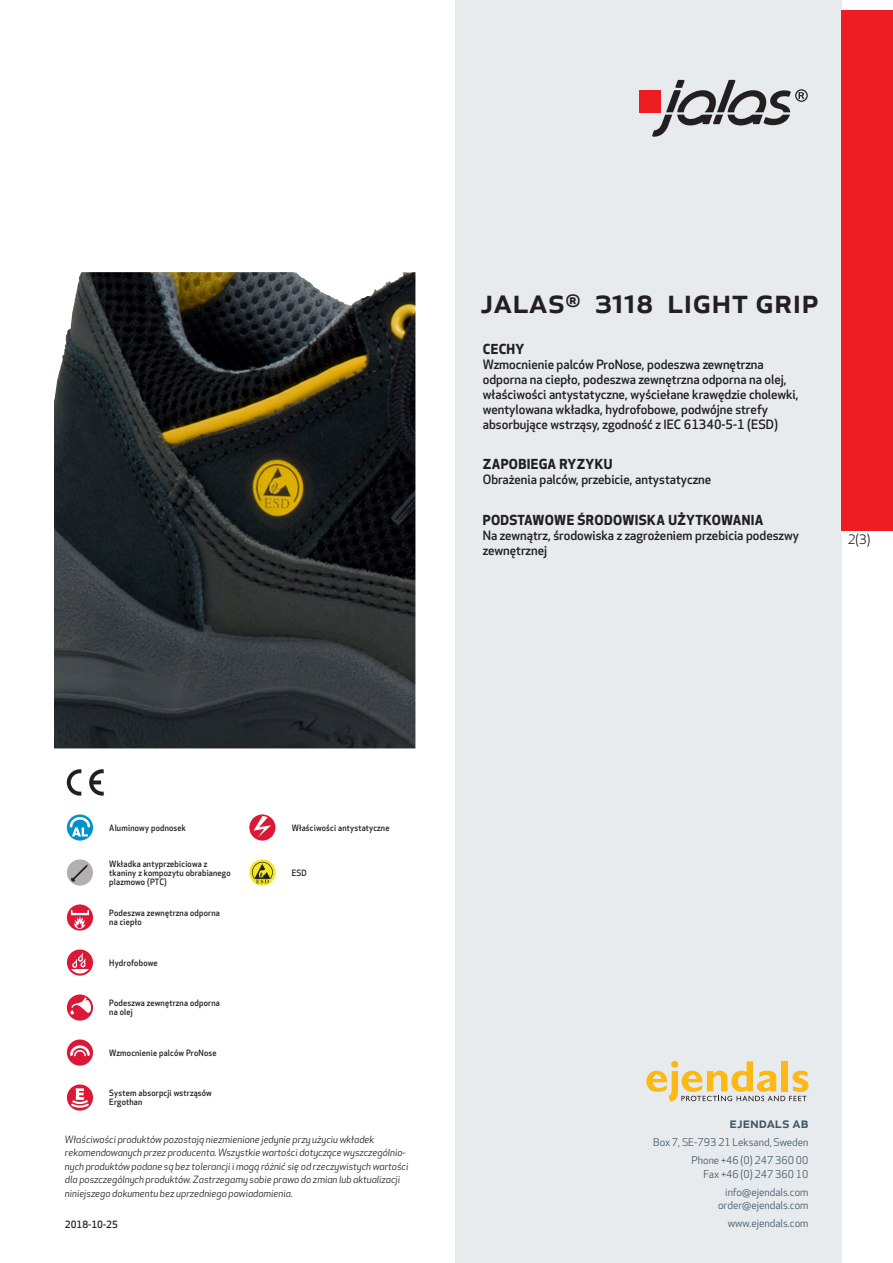
<style>
.page{position:relative;width:893px;height:1263px;background:#fff}
.page>*{position:absolute;margin:0;border:0;box-sizing:border-box;transform-origin:0 0}
.prodname{font:500 34.5px "Apex New";color:#231f20}
.t1{font:500 15px "Apex New";color:#405968}
.Funktion_body{font:700 13.5px "Apex New";letter-spacing:.025em;color:#231f20}
.t2{font:12.75px "Apex New";color:#231f20}
.Funktion_body-2{font:500 12.6px/15px "Apex New";color:#231f20}
.t3{font:10.5px/18px "Apex New";color:#405968;text-align:right}
.t4{font:italic 9.75px/13.5px "Apex New";color:#231f20}
.Sidfot_datum{font:500 9.75px "Apex New";color:#231f20}
.Artikel{font:500 8.55px/9px "Apex New";letter-spacing:.025em;color:#231f20;scale:.95 1}
</style>
<div class="page">
<div style="left:455px;top:0;width:387px;height:1263px;background:#e8ebee"></div>
<svg style="left:646px;top:1061px;width:162px;height:40px"></svg>
<div style="left:842px;top:11px;width:51px;height:520px;background:#ee1d23"></div>
<div style="left:639px;top:90px;width:22px;height:22px;background:#ee1d23"></div>
<svg style="left:652px;top:80px;width:156px;height:57px"></svg>
<svg style="left:67px;top:814px;width:26px;height:27px"></svg>
<svg style="left:70px;top:817px;width:20px;height:19px"></svg>
<div style="left:67px;top:859px;width:26px;height:27px;background:#b3b0b3;border-radius:50%"></div>
<svg style="left:71px;top:864px;width:17px;height:18px"></svg>
<svg style="left:67px;top:904px;width:26px;height:27px"></svg>
<svg style="left:71px;top:910px;width:18px;height:19px"></svg>
<svg style="left:67px;top:949px;width:26px;height:27px"></svg>
<svg style="left:71px;top:953px;width:18px;height:20px"></svg>
<svg style="left:67px;top:994px;width:26px;height:27px"></svg>
<svg style="left:70px;top:997px;width:21px;height:17px"></svg>
<div style="left:67px;top:1039px;width:26px;height:27px;background:#db1836;border-radius:50%"></div>
<svg style="left:70px;top:1045px;width:20px;height:11px"></svg>
<svg style="left:67px;top:1084px;width:26px;height:27px"></svg>
<svg style="left:69px;top:1088px;width:22px;height:21px"></svg>
<svg style="left:249px;top:814px;width:26px;height:27px"></svg>
<svg style="left:254px;top:816px;width:17px;height:21px"></svg>
<svg style="left:249px;top:859px;width:26px;height:26px"></svg>
<svg style="left:252px;top:862px;width:21px;height:21px"></svg>
<svg style="left:89px;top:769px;width:15px;height:27px"></svg>
<svg style="left:67px;top:769px;width:14px;height:27px"></svg>
<img style="left:54px;top:272px;width:361px;height:476px">
<p class="prodname" style="left:480px;top:277px;width:340px">JALAS<sup>®</sup> 3118 Light Grip</p>
<p class="Funktion_body" style="left:483px;top:339px;width:43px">CECHY</p>
<p class="Funktion_body-2" style="left:483px;top:356px;width:317px">Wzmocnienie palców ProNose, podeszwa zewnętrzna odporna na ciepło, podeszwa zewnętrzna odporna na olej, właściwości antystatyczne, wyściełane krawędzie cholewki, wentylowana wkładka, hydrofobowe, podwójne strefy absorbujące wstrząsy, zgodność z IEC 61340-5-1 (ESD)</p>
<p class="Funktion_body" style="left:483px;top:455px;width:131px">ZAPOBIEGA RYZYKU</p>
<p class="Funktion_body-2" style="left:483px;top:472px;width:230px">Obrażenia palców, przebicie, antystatyczne</p>
<p class="Funktion_body" style="left:483px;top:510px;width:282px">PODSTAWOWE ŚRODOWISKA UŻYTKOWANIA</p>
<p class="Funktion_body-2" style="left:483px;top:528px;width:318px">Na zewnątrz, środowiska z zagrożeniem przebicia podeszwy zewnętrznej</p>
<p class="t2" style="left:848px;top:531px;width:24px">2(3)</p>
<p class="Artikel" style="left:109px;top:823px;width:82px">Aluminowy podnosek</p>
<p class="Artikel" style="left:109px;top:859px;width:129px">Wkładka antyprzebiciowa z tkaniny z kompozytu obrabianego plazmowo (PTC)</p>
<p class="Artikel" style="left:109px;top:909px;width:118px">Podeszwa zewnętrzna odporna na ciepło</p>
<p class="Artikel" style="left:109px;top:958px;width:52px">Hydrofobowe</p>
<p class="Artikel" style="left:109px;top:999px;width:118px">Podeszwa zewnętrzna odporna na olej</p>
<p class="Artikel" style="left:109px;top:1048px;width:114px">Wzmocnienie palców ProNose</p>
<p class="Artikel" style="left:109px;top:1089px;width:109px">System absorpcji wstrząsów<br>Ergothan</p>
<p class="Artikel" style="left:292px;top:823px;width:104px">Właściwości antystatyczne</p>
<p class="Artikel" style="left:292px;top:868px;width:17px">ESD</p>
<p class="t4" style="left:65px;top:1132px;width:345px">Właściwości produktów pozostają niezmienione jedynie przy użyciu wkładek rekomendowanych przez producenta. Wszystkie wartości dotyczące wyszczególnio&shy;nych produktów podane są bez tolerancji i mogą różnić się od rzeczywistych wartości dla poszczególnych produktów. Zastrzegamy sobie prawo do zmian lub aktualizacji niniejszego dokumentu bez uprzedniego powiadomienia.</p>
<p class="Sidfot_datum" style="left:65px;top:1218px;width:54px">2018-10-25</p>
<p class="t1" style="left:729px;top:1113px;width:80px">ejendals ab</p>
<p class="t3" style="left:653px;top:1133px;width:157px">Box 7, SE-793 21 Leksand, Sweden<br>Phone +46 (0) 247 360 00</p>
<p class="t3" style="left:703px;top:1165px;width:107px">Fax +46 (0) 247 360 10 info@ejendals.com</p>
<p class="t3" style="left:718px;top:1196px;width:92px">order@ejendals.com</p>
<p class="t3" style="left:728px;top:1215px;width:82px">www.ejendals.com</p>
</div>
